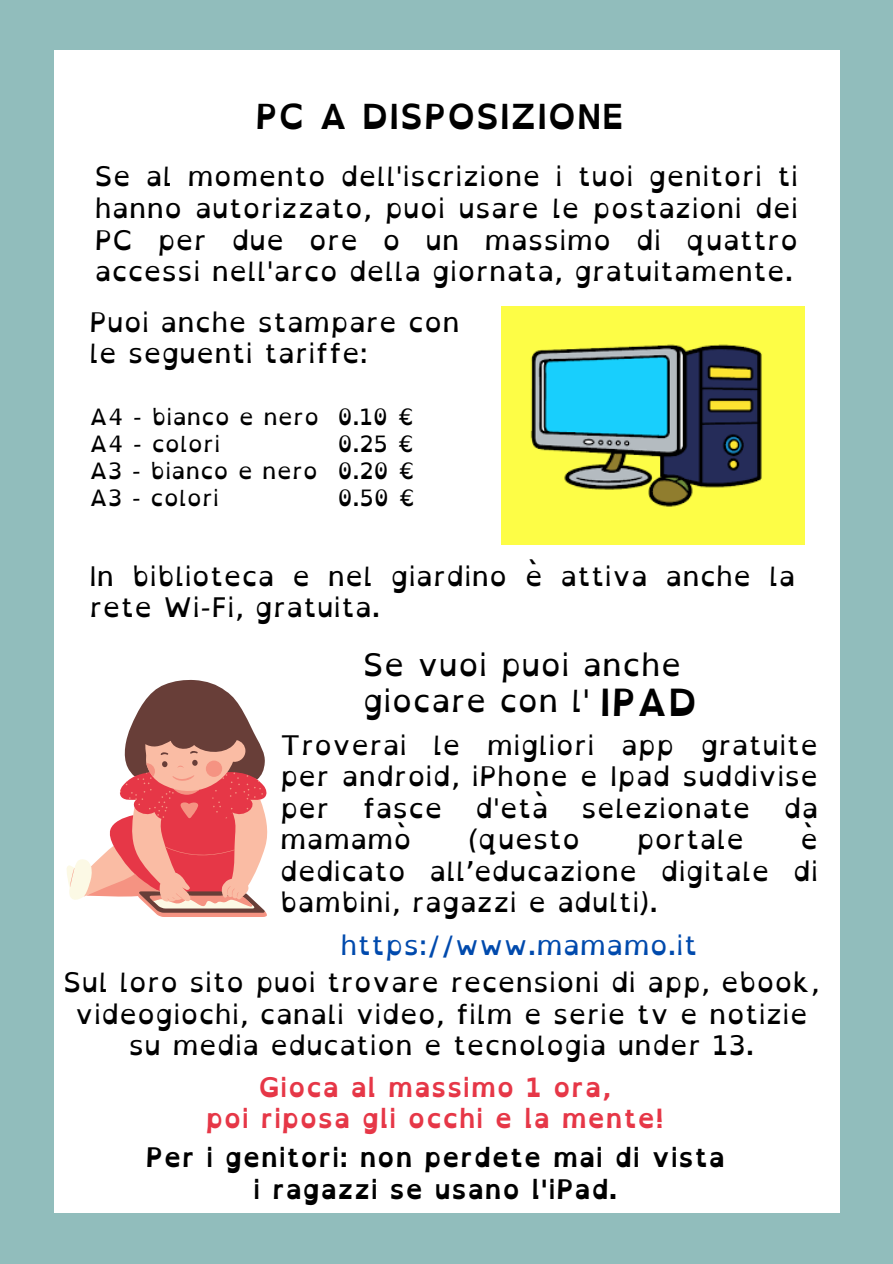
<style>
.page{position:relative;width:893px;height:1264px;background:#fff}
.page>*{position:absolute;margin:0;border:0;box-sizing:border-box;transform-origin:0 0}
.t1{font:700 37.5px "Open Dyslexic";color:#000}
.t2{font:700 34.5px "Open Dyslexic";letter-spacing:.015em;color:#000}
.t3{font:31.05px/36.2px "Open Dyslexic";letter-spacing:.015em;color:#000}
.t4{font:27px/31.5px "Open Dyslexic";letter-spacing:.015em;color:#000;text-align:justify}
.t5{font:700 27px/31.5px "Open Dyslexic";letter-spacing:.015em;color:#000;text-align:center}
.t6{font:700 27px/31.5px "Open Dyslexic";letter-spacing:.015em;color:#e63747;text-align:center}
.t7{font:27px "Open Dyslexic";letter-spacing:.015em;color:#004aad}
.t8{font:22.5px "Open Dyslexic";letter-spacing:.015em;color:#000}
</style>
<div class="page">
<div style="left:0;top:0;width:892px;height:1263px;background:#91bdbc"></div>
<div style="left:54px;top:50px;width:785px;height:1162px;background:#fff"></div>
<svg style="left:67px;top:679px;width:201px;height:238px"></svg>
<img style="left:501px;top:307px;width:303px;height:237px">
<h4 class="t2" style="left:255px;top:86px;width:370px">PC A DISPOSIZIONE</h4>
<p class="t4" style="left:95px;top:161px;width:704px">Se al momento dell'iscrizione i tuoi genitori ti hanno autorizzato, puoi usare le postazioni dei PC per due ore o un massimo di quattro accessi nell'arco della giornata, gratuitamente.</p>
<h4 class="t4" style="left:89px;top:306px;width:372px">Puoi anche stampare con le seguenti tariffe:</h4>
<p class="t8" style="left:89px;top:397px;width:231px">A4 - bianco e nero</p>
<p class="t8" style="left:89px;top:424px;width:132px">A4 - colori</p>
<p class="t8" style="left:89px;top:451px;width:230px">A3 - bianco e nero</p>
<p class="t8" style="left:89px;top:478px;width:131px">A3 - colori</p>
<p class="t8" style="left:338px;top:397px;width:77px">0.10 €</p>
<p class="t8" style="left:338px;top:424px;width:77px">0.25 €</p>
<p class="t8" style="left:338px;top:451px;width:78px">0.20 €</p>
<p class="t8" style="left:338px;top:478px;width:78px">0.50 €</p>
<h4 class="t4" style="left:89px;top:559px;width:707px">In biblioteca e nel giardino è attiva anche la rete Wi-Fi, gratuita.</h4>
<h4 class="t3" style="left:363px;top:646px;width:319px">Se vuoi puoi anche giocare con l'</h4>
<h4 class="t4" style="left:280px;top:728px;width:539px">Troverai le migliori app gratuite per android, iPhone e Ipad suddivise per fasce d'età selezionate da mamamò</h4>
<p class="t1" style="left:599px;top:668px;width:99px">IPAD</p>
<h4 class="t4" style="left:280px;top:823px;width:539px;text-indent:520px">è dedicato all’educazione digitale di bambini, ragazzi e adulti).</h4>
<h4 class="t4" style="left:468px;top:823px;width:113px">(questo</h4>
<h4 class="t4" style="left:636px;top:823px;width:109px">portale</h4>
<h3 class="t7" style="left:340px;top:921px;width:358px">https://www.mamamo.it</h3>
<h4 class="t4" style="left:63px;top:966px;width:757px;text-align:center">Sul loro sito puoi trovare recensioni di app, ebook, videogiochi, canali video, film e serie tv e notizie su media education e tecnologia under 13.</h4>
<h2 class="t6" style="left:206px;top:1070px;width:459px">Gioca al massimo 1 ora,<br>poi riposa gli occhi e la mente!</h2>
<h1 class="t5" style="left:145px;top:1141px;width:581px">Per i genitori: non perdete mai di vista i ragazzi se usano l'iPad.</h1>
</div>
